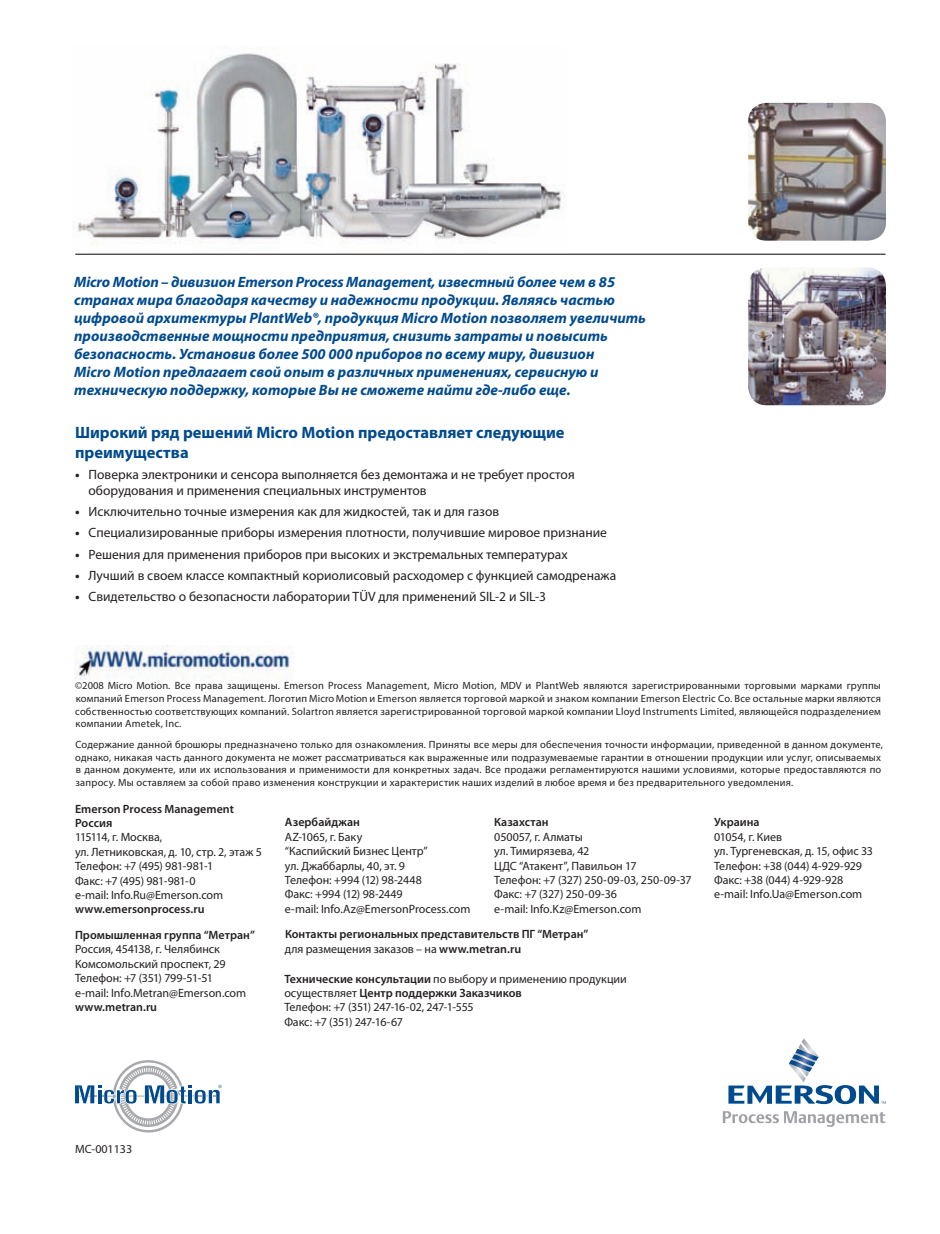
<style>
.page{position:relative;width:940px;height:1234px;background:#fff}
.page>*{position:absolute;margin:0;border:0;box-sizing:border-box;transform-origin:0 0}
.t1{font:700 16.5px/19.8px "Myriad Pro";color:#004a8d}
.t2{font:italic 700 15px/18px "Myriad Pro";color:#004a8d}
.t3{font:13.5px/16.2px "Myriad Pro";color:#231f20}
.t4{font:12px/14.4px "Myriad Pro";color:#231f20}
.t5{font:600 12px/14.4px "Myriad Pro";color:#231f20}
.t6{font:10.5px/12.6px "Myriad Pro";letter-spacing:.02em;color:#231f20;text-align:justify}
.s1{font-weight:700}
.s2{font-weight:400}
.s3{font-weight:600}
</style>
<div class="page">
<img style="left:73px;top:53px;width:492px;height:191px">
<img style="left:748px;top:103px;width:138px;height:137px">
<svg style="left:728px;top:1038px;width:158px;height:65px"></svg>
<svg style="left:723px;top:1111px;width:162px;height:15px"></svg>
<svg style="left:75px;top:1060px;width:147px;height:72px"></svg>
<img style="left:74px;top:645px;width:219px;height:35px">
<hr style="left:75px;top:253px;width:810px;height:2px;background:#231f20">
<img style="left:748px;top:267px;width:138px;height:138px">
<p class="t2" style="left:74px;top:273px;width:573px">Micro Motion – дивизион Emerson Process Management, известный более чем в 85 странах мира благодаря качеству и надежности продукции. Являясь частью цифровой архитектуры PlantWeb®, продукция Micro Motion позволяет увеличить производственные мощности предприятия, снизить затраты и повысить безопасность. Установив более 500 000 приборов по всему миру, дивизион<br>Micro Motion предлагает свой опыт в различных применениях, сервисную и техническую поддержку, которые Вы не сможете найти где-либо еще.</p>
<h1 class="t1" style="left:75px;top:423px;width:491px">Широкий ряд решений Micro Motion предоставляет следующие преимущества</h1>
<p class="t3" style="left:89px;top:467px;width:488px;text-indent:-14px"><span class="s1">•</span> Поверка электроники и сенсора выполняется без демонтажа и не требует простоя оборудования и применения специальных инструментов</p>
<p class="t3" style="left:75px;top:504px;width:426px"><span class="s1">•</span> Исключительно точные измерения как для жидкостей, так и для газов</p>
<p class="t3" style="left:75px;top:525px;width:533px"><span class="s1">•</span> Специализированные приборы измерения плотности, получившие мировое признание</p>
<p class="t3" style="left:75px;top:546px;width:494px"><span class="s1">•</span> Решения для применения приборов при высоких и экстремальных температурах</p>
<p class="t3" style="left:75px;top:567px;width:543px"><span class="s1">•</span> Лучший в своем классе компактный кориолисовый расходомер с функцией самодренажа</p>
<p class="t3" style="left:75px;top:588px;width:472px"><span class="s1">•</span> Свидетельство о безопасности лаборатории TÜV для применений SIL-2 и SIL-3</p>
<p class="t6" style="left:75px;top:679px;width:807px">©2008 Micro Motion. Все права защищены. Emerson Process Management, Micro Motion, MDV и PlantWeb являются зарегистрированными торговыми марками группы компаний Emerson Process Management. Логотип Micro Motion и Emerson является торговой маркой и знаком компании Emerson Electric Co. Все остальные марки являются собственностью соответствующих компаний. Solartron является зарегистрированной торговой маркой компании Lloyd Instruments Limited, являющейся подразделением компании Ametek, Inc.</p>
<p class="t6" style="left:75px;top:738px;width:809px;text-align:left">Содержание данной брошюры предназначено только для ознакомления. Приняты все меры для обеспечения точности информации, приведенной в данном документе, однако, никакая часть данного документа не может рассматриваться как выраженные или подразумеваемые гарантии в отношении продукции или услуг, описываемых в данном документе, или их использования и применимости для конкретных задач. Все продажи регламентируются нашими условиями, которые предоставляются по запросу. Мы оставляем за собой право изменения конструкции и характеристик наших изделий в любое время и без предварительного уведомления.</p>
<p class="t5" style="left:75px;top:801px;width:160px">Emerson Process Management<br>Россия</p>
<p class="t4" style="left:75px;top:830px;width:188px">115114, г. Москва,<br>ул. Летниковская, д. 10, стр. 2, этаж 5<br>Телефон: +7 (495) 981-981-1<br>Факс: +7 (495) 981-981-0<br>e-mail: Info.Ru@Emerson.com</p>
<p class="t5" style="left:75px;top:902px;width:131px">www.emersonprocess.ru</p>
<p class="t5" style="left:285px;top:815px;width:76px">Азербайджан</p>
<p class="t4" style="left:285px;top:829px;width:187px">AZ-1065, г. Баку<br>“Каспийский Бизнес Центр”<br>ул. Джаббарлы, 40, эт. 9<br>Телефон: +994 (12) 98-2448<br>Факс: +994 (12) 98-2449<br>e-mail: Info.Az@EmersonProcess.com</p>
<p class="t5" style="left:494px;top:815px;width:56px">Казахстан</p>
<p class="t4" style="left:494px;top:829px;width:199px">050057, г. Алматы<br>ул. Тимирязева, 42<br>ЦДС “Атакент”, Павильон 17<br>Телефон: +7 (327) 250-09-03, 250-09-37<br>Факс: +7 (327) 250-09-36<br>e-mail: Info.Kz@Emerson.com</p>
<p class="t5" style="left:714px;top:815px;width:47px">Украина</p>
<p class="t4" style="left:714px;top:829px;width:160px">01054, г. Киев<br>ул. Тургеневская, д. 15, офис 33<br>Телефон: +38 (044) 4-929-929<br>Факс: +38 (044) 4-929-928 e-mail: Info.Ua@Emerson.com</p>
<p class="t5" style="left:75px;top:927px;width:181px">Промышленная группа “Метран”</p>
<p class="t4" style="left:75px;top:942px;width:173px">Россия, 454138, г. Челябинск<br>Комсомольский проспект, 29<br>Телефон: +7 (351) 799-51-51 e-mail: Info.Metran@Emerson.com</p>
<p class="t5" style="left:75px;top:999px;width:84px">www.metran.ru</p>
<p class="t5" style="left:285px;top:927px;width:305px">Контакты региональных представительств ПГ “Метран” <span class="s2">для размещения заказов – на</span> www.metran.ru</p>
<p class="t4" style="left:284px;top:971px;width:344px"><span class="s3">Технические консультации</span> по выбору и применению продукции осуществляет <span class="s3">Центр поддержки Заказчиков<br></span>Телефон: +7 (351) 247-16-02, 247-1-555<br>Факс: +7 (351) 247-16-67</p>
<p class="t4" style="left:75px;top:1142px;width:59px">MC-001133</p>
</div>
